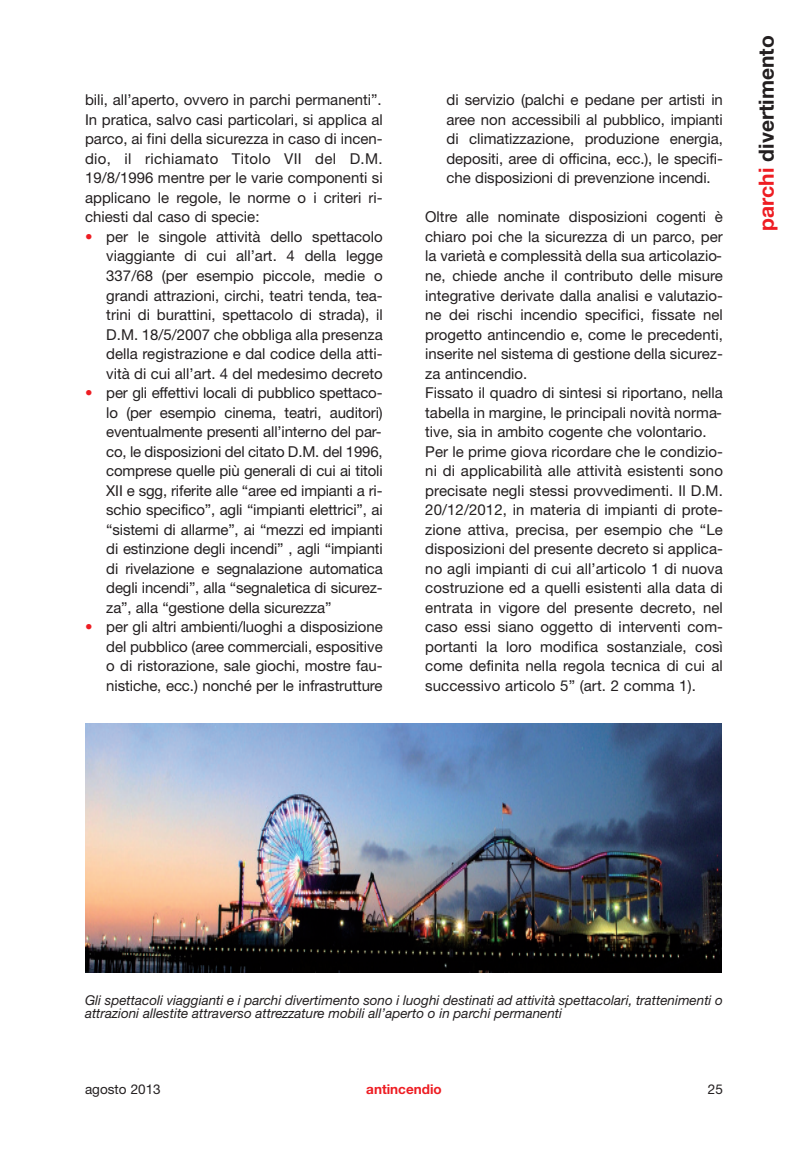
<style>
.page{position:relative;width:808px;height:1149px;background:#fff}
.page>*{position:absolute;margin:0;border:0;box-sizing:border-box;transform-origin:0 0}
.t1{font:700 21px "Helvetica Neue";color:#231f20}
.t2{font:15px/19.5px "Helvetica Neue";color:#231f20;text-align:justify}
.t3{font:italic 13.5px/13.5px "Helvetica Neue";color:#231f20}
.t4{font:13.5px "Helvetica Neue";color:#231f20}
.t5{font:700 13.5px "Helvetica Neue";color:#ee1d23}
.s1{color:#ee1d23}
</style>
<div class="page">
<img style="left:85px;top:723px;width:637px;height:249px">
<p class="t2" style="left:85px;top:90px;width:299px">bili, all’aperto, ovvero in parchi permanenti”.<br>In pratica, salvo casi particolari, si applica al parco, ai fini della sicurezza in caso di incen&shy;dio, il richiamato Titolo VII del D.M.<br>19/8/1996 mentre per le varie componenti si applicano le regole, le norme o i criteri ri&shy;chiesti dal caso di specie:</p>
<p class="t2" style="left:106px;top:226px;width:278px;text-indent:-21px"><span class="s1">•</span> per le singole attività dello spettacolo viaggiante di cui all’art. 4 della legge 337/68 (per esempio piccole, medie o grandi attrazioni, circhi, teatri tenda, tea&shy;trini di burattini, spettacolo di strada), il D.M. 18/5/2007 che obbliga alla presenza della registrazione e dal codice della atti&shy;vità di cui all’art. 4 del medesimo decreto</p>
<p class="t2" style="left:106px;top:382px;width:278px;text-indent:-21px"><span class="s1">•</span> per gli effettivi locali di pubblico spettaco&shy;lo (per esempio cinema, teatri, auditori) eventualmente presenti all’interno del par&shy;co, le disposizioni del citato D.M. del 1996, comprese quelle più generali di cui ai titoli XII e sgg, riferite alle “aree ed impianti a ri&shy;schio specifico”, agli “impianti elettrici”, ai “sistemi di allarme”, ai “mezzi ed impianti di estinzione degli incendi” , agli “impianti di rivelazione e segnalazione automatica degli incendi”, alla “segnaletica di sicurez&shy;za”, alla “gestione della sicurezza”</p>
<p class="t2" style="left:106px;top:616px;width:278px;text-indent:-21px"><span class="s1">•</span> per gli altri ambienti/luoghi a disposizione del pubblico (aree commerciali, espositive o di ristorazione, sale giochi, mostre fau&shy;nistiche, ecc.) nonché per le infrastrutture</p>
<p class="t2" style="left:446px;top:90px;width:278px">di servizio (palchi e pedane per artisti in aree non accessibili al pubblico, impianti di climatizzazione, produzione energia, depositi, aree di officina, ecc.), le specifi&shy;che disposizioni di prevenzione incendi.</p>
<p class="t2" style="left:425px;top:207px;width:299px;text-align:left">Oltre alle nominate disposizioni cogenti è chiaro poi che la sicurezza di un parco, per la varietà e complessità della sua articolazio&shy;ne, chiede anche il contributo delle misure integrative derivate dalla analisi e valutazio&shy;ne dei rischi incendio specifici, fissate nel progetto antincendio e, come le precedenti, inserite nel sistema di gestione della sicurez&shy;za antincendio.<br>Fissato il quadro di sintesi si riportano, nella tabella in margine, le principali novità norma&shy;tive, sia in ambito cogente che volontario.<br>Per le prime giova ricordare che le condizio&shy;ni di applicabilità alle attività esistenti sono precisate negli stessi provvedimenti. Il D.M.<br>20/12/2012, in materia di impianti di prote&shy;zione attiva, precisa, per esempio che “Le disposizioni del presente decreto si applica&shy;no agli impianti di cui all’articolo 1 di nuova costruzione ed a quelli esistenti alla data di entrata in vigore del presente decreto, nel caso essi siano oggetto di interventi com&shy;portanti la loro modifica sostanziale, così come definita nella regola tecnica di cui al successivo articolo 5” (art. 2 comma 1).</p>
<h1 class="t1" style="left:753px;top:230px;width:196px;rotate:-90deg"><span class="s1">parchi</span> divertimento</h1>
<p class="t3" style="left:85px;top:992px;width:639px">Gli spettacoli viaggianti e i parchi divertimento sono i luoghi destinati ad attività spettacolari, trattenimenti o attrazioni allestite attraverso attrezzature mobili all’aperto o in parchi permanenti</p>
<p class="t4" style="left:85px;top:1080px;width:77px">agosto 2013</p>
<p class="t5" style="left:366px;top:1080px;width:77px">antincendio</p>
<p class="t4" style="left:708px;top:1080px;width:17px">25</p>
</div>
